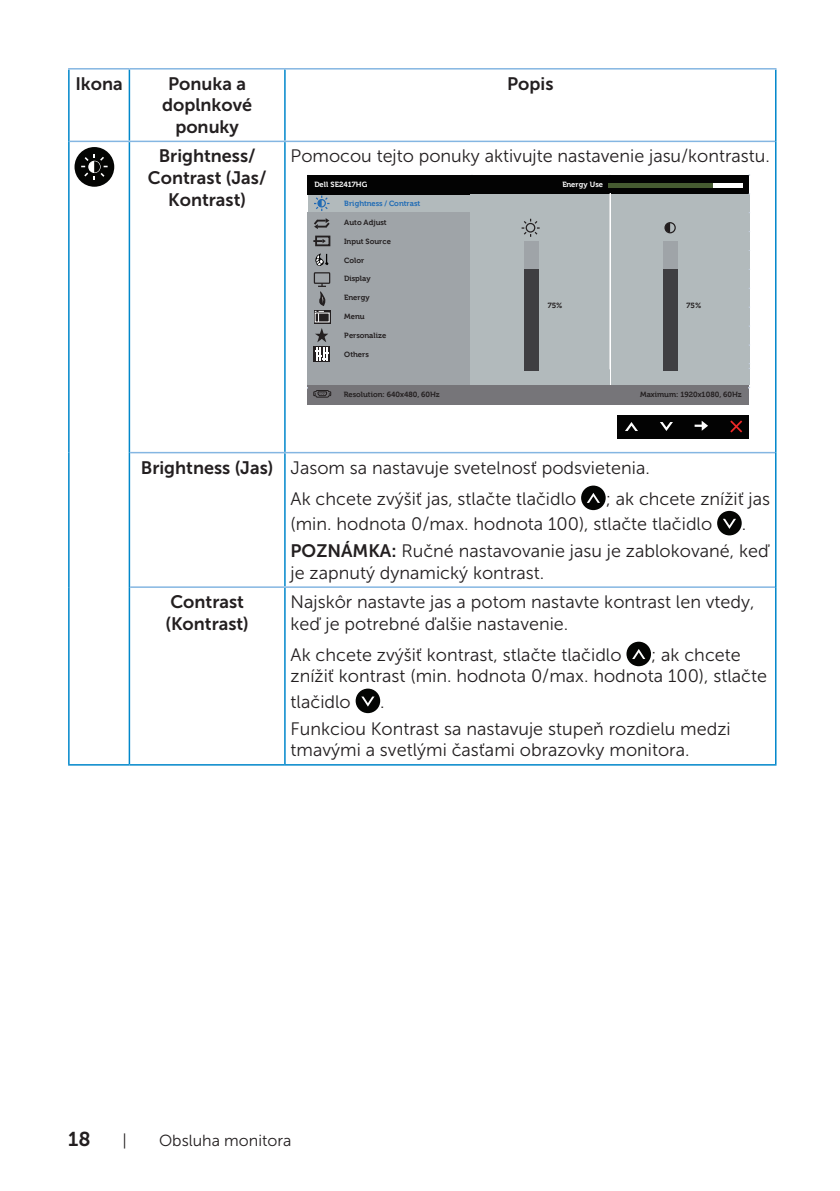
<style>
.page{position:relative;width:840px;height:1191px;background:#fff}
.page>*{position:absolute;margin:0;border:0;box-sizing:border-box;transform-origin:0 0}
.t1{font:20px "Museo Sans For Dell 700";color:#231f20}
.text_OSD_table{font:18px/21.6px "Museo Sans For Dell 300";color:#231f20}
.text_OSD_table-2{font:18px/21.6px "Museo Sans For Dell 700";color:#231f20;text-align:center}
.t2{font:16px "Museo Sans For Dell 300";color:#231f20}
.t3{font:700 7.6px "Museo For Dell";color:#231f20}
.t4{font:700 7.6px "Museo For Dell";color:#fff}
.t5{font:700 7.6px "Museo For Dell";color:#1f6bb5}
.s1{font-family:"Museo Sans For Dell 700"}
</style>
<div class="page">
<hr style="left:68px;top:70px;width:2px;height:71px;background:#0087cb">
<hr style="left:68px;top:68px;width:61px;height:2px;background:#84b6e2">
<hr style="left:129px;top:70px;width:1px;height:71px;background:#0087cb">
<hr style="left:129px;top:68px;width:156px;height:2px;background:#84b6e2">
<hr style="left:284px;top:70px;width:1px;height:71px;background:#0087cb">
<hr style="left:774px;top:70px;width:2px;height:71px;background:#0087cb">
<hr style="left:285px;top:68px;width:491px;height:2px;background:#84b6e2">
<hr style="left:68px;top:141px;width:2px;height:311px;background:#0087cb">
<hr style="left:68px;top:452px;width:2px;height:135px;background:#0087cb">
<hr style="left:68px;top:587px;width:2px;height:177px;background:#0087cb">
<hr style="left:70px;top:141px;width:59px;height:1px;background:#84b6e2">
<hr style="left:129px;top:142px;width:1px;height:310px;background:#0087cb">
<hr style="left:129px;top:141px;width:156px;height:1px;background:#84b6e2">
<hr style="left:284px;top:142px;width:1px;height:310px;background:#0087cb">
<hr style="left:774px;top:141px;width:2px;height:311px;background:#0087cb">
<hr style="left:285px;top:141px;width:489px;height:1px;background:#84b6e2">
<hr style="left:129px;top:452px;width:1px;height:135px;background:#0087cb">
<hr style="left:130px;top:452px;width:155px;height:1px;background:#84b6e2">
<hr style="left:284px;top:453px;width:1px;height:133px;background:#0087cb">
<hr style="left:774px;top:452px;width:2px;height:135px;background:#0087cb">
<hr style="left:285px;top:452px;width:489px;height:1px;background:#84b6e2">
<hr style="left:129px;top:587px;width:1px;height:177px;background:#0087cb">
<hr style="left:130px;top:586px;width:155px;height:2px;background:#84b6e2">
<hr style="left:284px;top:588px;width:1px;height:176px;background:#0087cb">
<hr style="left:774px;top:587px;width:2px;height:177px;background:#0087cb">
<hr style="left:285px;top:586px;width:489px;height:2px;background:#84b6e2">
<hr style="left:68px;top:764px;width:61px;height:1px;background:#0087cb">
<hr style="left:129px;top:764px;width:156px;height:1px;background:#0087cb">
<hr style="left:285px;top:764px;width:491px;height:1px;background:#0087cb">
<div style="left:74px;top:147px;width:40px;height:40px;background:#040503;border-radius:50%"></div>
<svg style="left:81px;top:154px;width:26px;height:26px"></svg>
<div style="left:308px;top:194px;width:163px;height:19px;background:#b2babc"></div>
<div style="left:617px;top:415px;width:131px;height:23px;background:#030303"></div>
<svg style="left:625px;top:422px;width:12px;height:9px"></svg>
<svg style="left:660px;top:422px;width:12px;height:9px"></svg>
<svg style="left:694px;top:421px;width:13px;height:10px"></svg>
<svg style="left:730px;top:420px;width:11px;height:12px"></svg>
<div style="left:307px;top:175px;width:441px;height:19px;background:#030303"></div>
<div style="left:307px;top:213px;width:164px;height:172px;background:#9fa4a8"></div>
<div style="left:470px;top:195px;width:279px;height:190px;background:#b2babc"></div>
<div style="left:307px;top:385px;width:441px;height:19px;background:#767579"></div>
<hr style="left:609px;top:194px;width:1px;height:191px;background:#fff">
<div style="left:607px;top:183px;width:134px;height:5px;background:#fff"></div>
<div style="left:607px;top:183px;width:105px;height:5px;background:#465b31"></div>
<svg style="left:314px;top:195px;width:15px;height:16px"></svg>
<div style="left:315px;top:236px;width:15px;height:10px;border:2px solid #231f20"></div>
<svg style="left:313px;top:239px;width:12px;height:4px"></svg>
<svg style="left:315px;top:328px;width:13px;height:14px"></svg>
<svg style="left:313px;top:346px;width:17px;height:16px"></svg>
<svg style="left:314px;top:348px;width:15px;height:13px"></svg>
<svg style="left:314px;top:310px;width:16px;height:13px"></svg>
<div style="left:313px;top:272px;width:17px;height:12px;border:1px solid #231f20"></div>
<svg style="left:314px;top:218px;width:16px;height:11px"></svg>
<div style="left:524px;top:241px;width:14px;height:130px;background:#9fa4a8"></div>
<div style="left:524px;top:269px;width:14px;height:102px;background:#3f3f42"></div>
<div style="left:662px;top:241px;width:15px;height:130px;background:#9fa4a8"></div>
<div style="left:662px;top:269px;width:15px;height:102px;background:#3f3f42"></div>
<svg style="left:521px;top:219px;width:18px;height:18px"></svg>
<div style="left:664px;top:222px;width:11px;height:11px;border:1px solid #231f20;border-radius:50%"></div>
<svg style="left:664px;top:223px;width:5px;height:10px"></svg>
<svg style="left:314px;top:283px;width:12px;height:39px"></svg>
<svg style="left:307px;top:388px;width:24px;height:10px"></svg>
<svg style="left:315px;top:253px;width:13px;height:13px"></svg>
<div style="left:580px;top:485px;width:25px;height:25px;background:#040503;border-radius:50%"></div>
<svg style="left:587px;top:493px;width:12px;height:10px"></svg>
<div style="left:716px;top:511px;width:25px;height:24px;background:#040503;border-radius:50%"></div>
<svg style="left:723px;top:519px;width:12px;height:10px"></svg>
<div style="left:626px;top:641px;width:24px;height:25px;background:#040503;border-radius:50%"></div>
<svg style="left:632px;top:649px;width:13px;height:10px"></svg>
<div style="left:355px;top:688px;width:25px;height:25px;background:#040503;border-radius:50%"></div>
<svg style="left:361px;top:696px;width:13px;height:10px"></svg>
<p class="text_OSD_table-2" style="left:75px;top:73px;width:49px">Ikona</p>
<p class="text_OSD_table-2" style="left:162px;top:73px;width:91px">Ponuka a doplnkové ponuky</p>
<p class="text_OSD_table-2" style="left:507px;top:73px;width:48px">Popis</p>
<p class="text_OSD_table-2" style="left:148px;top:145px;width:120px">Brightness/<br>Contrast (Jas/<br>Kontrast)</p>
<p class="text_OSD_table" style="left:290px;top:145px;width:480px">Pomocou tejto ponuky aktivujte nastavenie jasu/kontrastu.</p>
<p class="t4" style="left:314px;top:180px;width:54px">Dell SE2417HG</p>
<p class="t4" style="left:562px;top:180px;width:42px">Energy Use</p>
<p class="t5" style="left:344px;top:199px;width:77px">Brightness / Contrast</p>
<p class="t3" style="left:344px;top:218px;width:44px">Auto Adjust</p>
<p class="t3" style="left:344px;top:237px;width:48px">Input Source</p>
<p class="t3" style="left:344px;top:256px;width:22px">Color</p>
<p class="t3" style="left:344px;top:274px;width:28px">Display</p>
<p class="t3" style="left:344px;top:293px;width:27px">Energy</p>
<p class="t3" style="left:344px;top:312px;width:22px">Menu</p>
<p class="t3" style="left:344px;top:331px;width:43px">Personalize</p>
<p class="t3" style="left:344px;top:350px;width:26px">Others</p>
<p class="t3" style="left:343px;top:390px;width:97px">Resolution: 640x480, 60Hz</p>
<p class="t3" style="left:639px;top:390px;width:103px">Maximum: 1920x1080, 60Hz</p>
<p class="t3" style="left:547px;top:301px;width:16px">75%</p>
<p class="t3" style="left:686px;top:301px;width:16px">75%</p>
<p class="text_OSD_table-2" style="left:141px;top:456px;width:134px">Brightness (Jas)</p>
<p class="text_OSD_table" style="left:290px;top:457px;width:360px">Jasom sa nastavuje svetelnosť podsvietenia.</p>
<p class="text_OSD_table" style="left:290px;top:488px;width:287px">Ak chcete zvýšiť jas, stlačte tlačidlo</p>
<p class="text_OSD_table" style="left:290px;top:486px;width:481px;line-height:25.2px;text-indent:315px">; ak chcete znížiť jas (min. hodnota 0/max. hodnota 100), stlačte tlačidlo</p>
<p class="text_OSD_table" style="left:741px;top:513px;width:6px">.</p>
<p class="text_OSD_table" style="left:290px;top:540px;width:480px"><span class="s1">POZNÁMKA:</span> Ručné nastavovanie jasu je zablokované, keď je zapnutý dynamický kontrast.</p>
<p class="text_OSD_table-2" style="left:165px;top:591px;width:85px;text-align:left">Contrast (Kontrast)</p>
<p class="text_OSD_table" style="left:290px;top:591px;width:465px">Najskôr nastavte jas a potom nastavte kontrast len vtedy, keď je potrebné ďalšie nastavenie.</p>
<p class="text_OSD_table" style="left:290px;top:644px;width:332px">Ak chcete zvýšiť kontrast, stlačte tlačidlo</p>
<p class="text_OSD_table" style="left:290px;top:644px;width:478px;text-indent:360px">; ak chcete znížiť kontrast (min. hodnota 0/max. hodnota 100), stlačte</p>
<p class="text_OSD_table" style="left:290px;top:690px;width:62px">tlačidlo</p>
<p class="text_OSD_table" style="left:380px;top:690px;width:6px">.</p>
<p class="text_OSD_table" style="left:290px;top:718px;width:441px">Funkciou Kontrast sa nastavuje stupeň rozdielu medzi tmavými a svetlými časťami obrazovky monitora.</p>
<p class="t1" style="left:68px;top:1127px;width:24px">18</p>
<p class="t2" style="left:122px;top:1131px;width:6px">|</p>
<p class="t2" style="left:159px;top:1131px;width:134px">Obsluha monitora</p>
</div>
